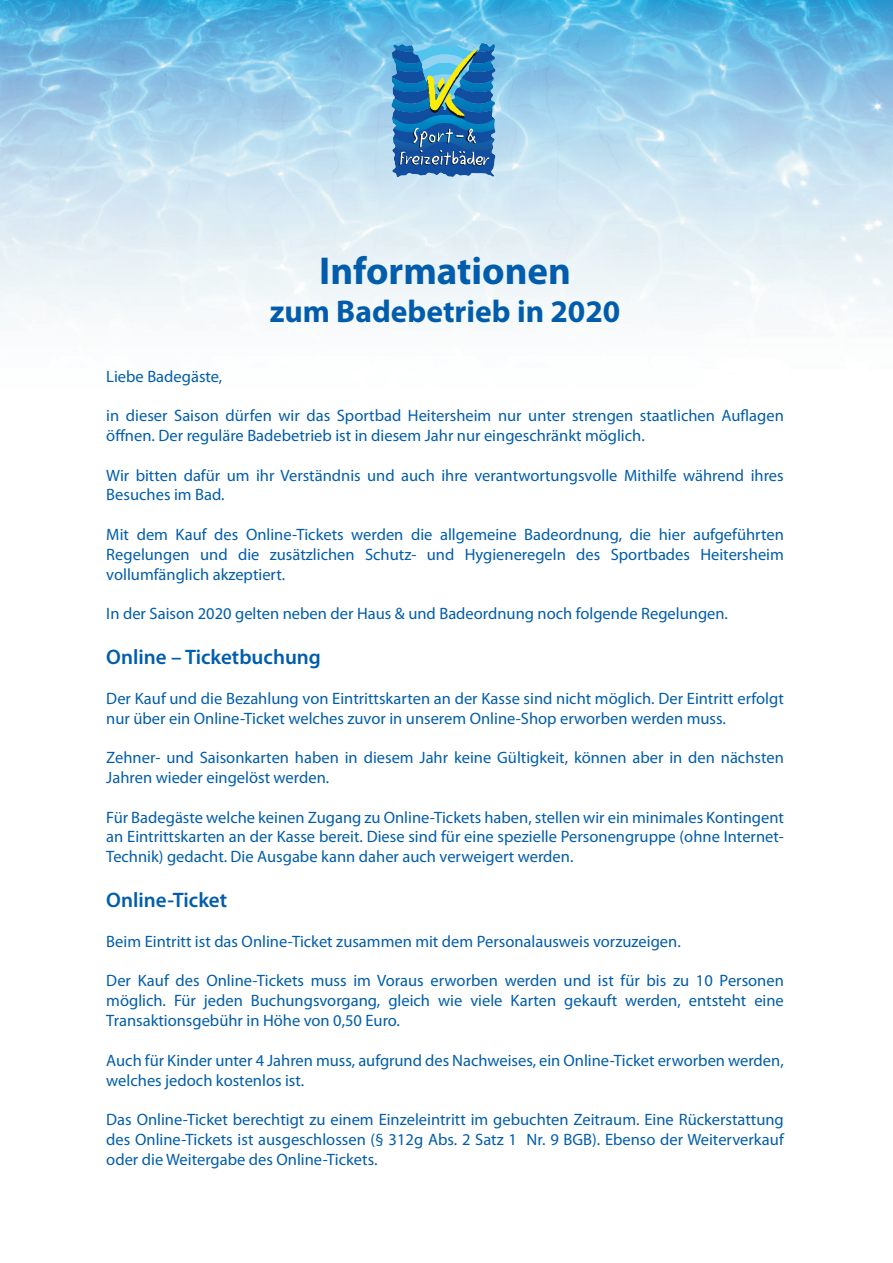
<style>
.page{position:relative;width:893px;height:1263px;background:#fff}
.page>*{position:absolute;margin:0;border:0;box-sizing:border-box;transform-origin:0 0}
.t1{font:700 39px "Myriad Pro";color:#015dac}
.t2{font:700 31.5px "Myriad Pro";color:#015dac}
.Zwischenüberschrifte{font:600 21px "Myriad Pro";color:#015dac}
.Fliesstext{font:16.5px/19.8px "Myriad Pro";color:#015dac}
</style>
<div class="page">
<img style="left:0;top:0;width:893px;height:319px">
<svg style="left:392px;top:43px;width:103px;height:135px;background:#3a7fac"></svg>
<p class="t1" style="left:319px;top:246px;width:253px">Informationen</p>
<p class="t2" style="left:270px;top:291px;width:352px">zum Badebetrieb in 2020</p>
<p class="Fliesstext" style="left:106px;top:366px;width:118px">Liebe Badegäste,</p>
<p class="Fliesstext" style="left:106px;top:405px;width:679px">in dieser Saison dürfen wir das Sportbad Heitersheim nur unter strengen staatlichen Auflagen öffnen. Der reguläre Badebetrieb ist in diesem Jahr nur eingeschränkt möglich.</p>
<p class="Fliesstext" style="left:106px;top:465px;width:679px">Wir bitten dafür um ihr Verständnis und auch ihre verantwortungsvolle Mithilfe während ihres<br>Besuches im Bad.</p>
<p class="Fliesstext" style="left:106px;top:524px;width:679px;text-align:justify">Mit dem Kauf des Online-Tickets werden die allgemeine Badeordnung, die hier aufgeführten Regelungen und die zusätzlichen Schutz- und Hygieneregeln des Sportbades Heitersheim vollumfänglich akzeptiert.</p>
<p class="Fliesstext" style="left:106px;top:603px;width:623px">In der Saison 2020 gelten neben der Haus &amp; und Badeordnung noch folgende Regelungen.</p>
<p class="Zwischenüberschrifte" style="left:106px;top:644px;width:216px">Online – Ticketbuchung</p>
<p class="Fliesstext" style="left:106px;top:688px;width:679px">Der Kauf und die Bezahlung von Eintrittskarten an der Kasse sind nicht möglich. Der Eintritt erfolgt nur über ein Online-Ticket welches zuvor in unserem Online-Shop erworben werden muss.</p>
<p class="Fliesstext" style="left:106px;top:747px;width:679px">Zehner- und Saisonkarten haben in diesem Jahr keine Gültigkeit, können aber in den nächsten<br>Jahren wieder eingelöst werden.</p>
<p class="Fliesstext" style="left:106px;top:807px;width:679px;text-align:justify">Für Badegäste welche keinen Zugang zu Online-Tickets haben, stellen wir ein minimales Kontingent an Eintrittskarten an der Kasse bereit. Diese sind für eine spezielle Personengruppe (ohne Internet-Technik) gedacht. Die Ausgabe kann daher auch verweigert werden.</p>
<p class="Zwischenüberschrifte" style="left:106px;top:887px;width:122px">Online-Ticket</p>
<p class="Fliesstext" style="left:106px;top:931px;width:576px">Beim Eintritt ist das Online-Ticket zusammen mit dem Personalausweis vorzuzeigen.</p>
<p class="Fliesstext" style="left:106px;top:971px;width:679px;text-align:justify">Der Kauf des Online-Tickets muss im Voraus erworben werden und ist für bis zu 10 Personen möglich. Für jeden Buchungsvorgang, gleich wie viele Karten gekauft werden, entsteht eine Transaktionsgebühr in Höhe von 0,50 Euro.</p>
<p class="Fliesstext" style="left:106px;top:1050px;width:679px">Auch für Kinder unter 4 Jahren muss, aufgrund des Nachweises, ein Online-Ticket erworben werden, welches jedoch kostenlos ist.</p>
<p class="Fliesstext" style="left:106px;top:1109px;width:679px;text-align:justify">Das Online-Ticket berechtigt zu einem Einzeleintritt im gebuchten Zeitraum. Eine Rückerstattung des Online-Tickets ist ausgeschlossen (§ 312g Abs. 2 Satz 1 Nr. 9 BGB). Ebenso der Weiterverkauf oder die Weitergabe des Online-Tickets.</p>
</div>
